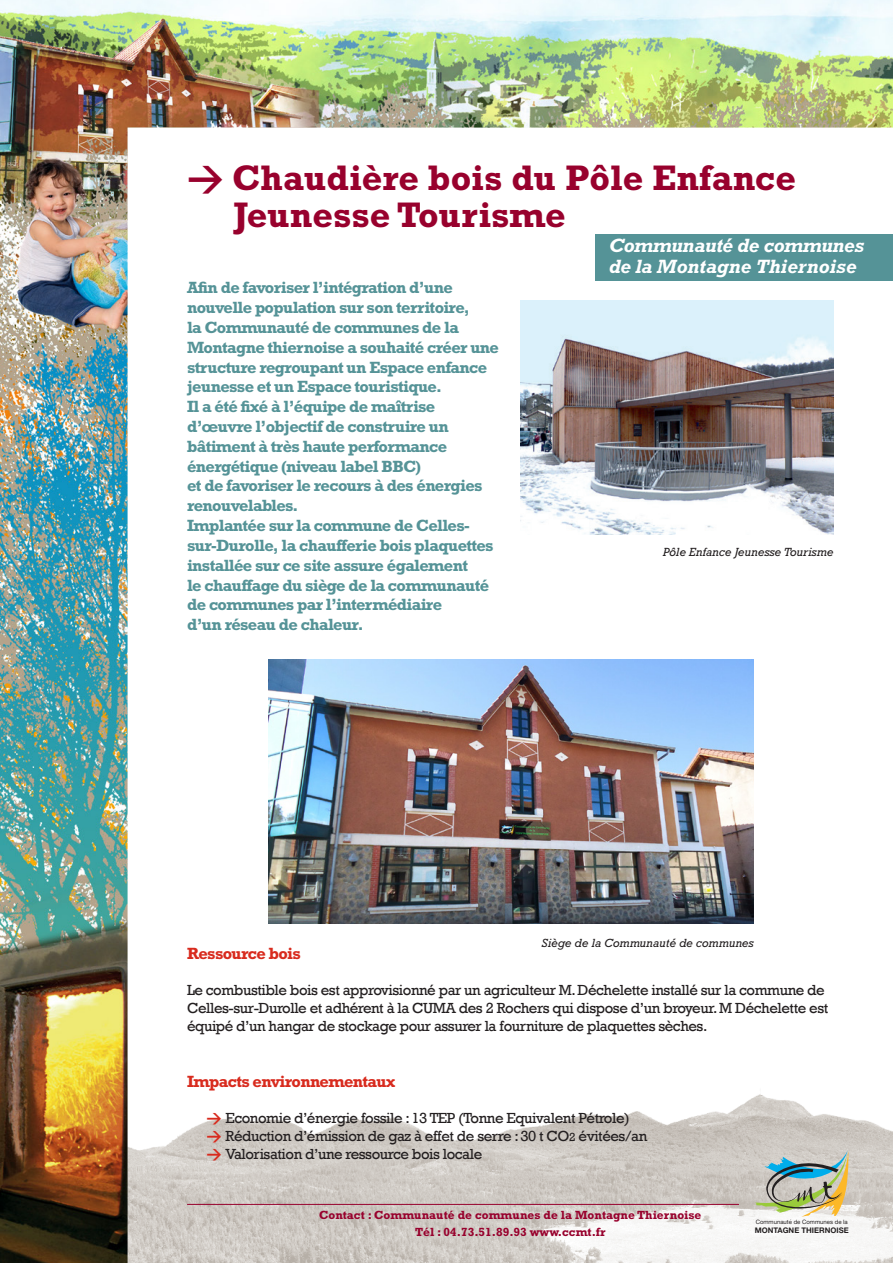
<style>
.page{position:relative;width:893px;height:1263px;background:#fff}
.page>*{position:absolute;margin:0;border:0;box-sizing:border-box;transform-origin:0 0}
.t1{font:700 36px/37.2px "Rockwell";color:#98012d}
.t2{font:italic 700 19.5px/20.4px "Rockwell";letter-spacing:-.02em;color:#fff}
.t3{font:700 16.5px/19.8px "Rockwell";letter-spacing:-.04em;color:#559397}
.t4{font:700 16.5px "Rockwell";letter-spacing:-.04em;color:#d82b1e}
.t5{font:15px/18px "Rockwell";letter-spacing:-.03em;color:#231f20}
.t6{font:700 12px "Rockwell";color:#98012d}
.t7{font:italic 12px "Rockwell";color:#231f20}
.t8{font:7.65px "Alte Haas Grotesk Bold";color:#231f20}
.t9{font:6px "Alte Haas Grotesk";color:#231f20}
.s1{font-family:"DIN"}
.s2{font-family:"DIN";font-weight:700;color:#d82b1e}
.s3{font-size:12px}
</style>
<div class="page">
<img style="left:0;top:0;width:893px;height:1263px">
<div style="left:595px;top:234px;width:298px;height:47px;background:#559397"></div>
<img style="left:740px;top:1146px;width:85px;height:100px">
<svg style="left:755px;top:1150px;width:94px;height:67px"></svg>
<img style="left:269px;top:659px;width:485px;height:265px">
<p class="t1" style="left:234px;top:158px;width:564px;text-indent:-47px"><span class="s1">&gt;</span> Chaudière bois du Pôle Enfance<br>Jeunesse Tourisme</p>
<p class="t3" style="left:187px;top:278px;width:313px">Afin de favoriser l’intégration d’une nouvelle population sur son territoire,<br>la Communauté de communes de la Montagne thiernoise a souhaité créer une structure regroupant un Espace enfance jeunesse et un Espace touristique.</p>
<p class="t3" style="left:187px;top:397px;width:263px">Il a été fixé à l’équipe de maîtrise d’œuvre l’objectif de construire un bâtiment à très haute performance énergétique (niveau label BBC)</p>
<p class="t3" style="left:187px;top:476px;width:297px">et de favoriser le recours à des énergies renouvelables.</p>
<p class="t3" style="left:187px;top:515px;width:308px">Implantée sur la commune de Celles&shy;sur-Durolle, la chaufferie bois plaquettes installée sur ce site assure également</p>
<p class="t3" style="left:187px;top:575px;width:304px">le chauffage du siège de la communauté de communes par l’intermédiaire</p>
<p class="t3" style="left:187px;top:614px;width:178px">d’un réseau de chaleur.</p>
<p class="t2" style="left:609px;top:235px;width:257px">Communauté de communes de la Montagne Thiernoise</p>
<p class="t7" style="left:663px;top:545px;width:172px">Pôle Enfance Jeunesse Tourisme</p>
<p class="t7" style="left:541px;top:936px;width:214px">Siège de la Communauté de communes</p>
<p class="t4" style="left:187px;top:944px;width:115px">Ressource bois</p>
<p class="t5" style="left:187px;top:981px;width:643px">Le combustible bois est approvisionné par un agriculteur M. Déchelette installé sur la commune de<br>Celles-sur-Durolle et adhérent à la CUMA des 2 Rochers qui dispose d’un broyeur. M Déchelette est équipé d’un hangar de stockage pour assurer la fourniture de plaquettes sèches.</p>
<p class="t4" style="left:187px;top:1071px;width:210px">Impacts environnementaux</p>
<p class="t5" style="left:207px;top:1109px;width:425px"><span class="s2">&gt;</span> Economie d’énergie fossile : 13 TEP (Tonne Equivalent Pétrole)</p>
<p class="t5" style="left:207px;top:1127px;width:442px"><span class="s2">&gt;</span> Réduction d’émission de gaz à effet de serre : 30 t CO<span class="s3">2</span> évitées/an</p>
<p class="t5" style="left:207px;top:1145px;width:277px"><span class="s2">&gt;</span> Valorisation d’une ressource bois locale</p>
<p class="t6" style="left:319px;top:1208px;width:384px">Contact : Communauté de communes de la Montagne Thiernoise</p>
<p class="t6" style="left:415px;top:1225px;width:192px">Tél : 04.73.51.89.93 www.ccmt.fr</p>
<p class="t9" style="left:756px;top:1218px;width:93px">Communauté de Communes de la</p>
<p class="t8" style="left:755px;top:1226px;width:95px">MONTAGNE THIERNOISE</p>
</div>
